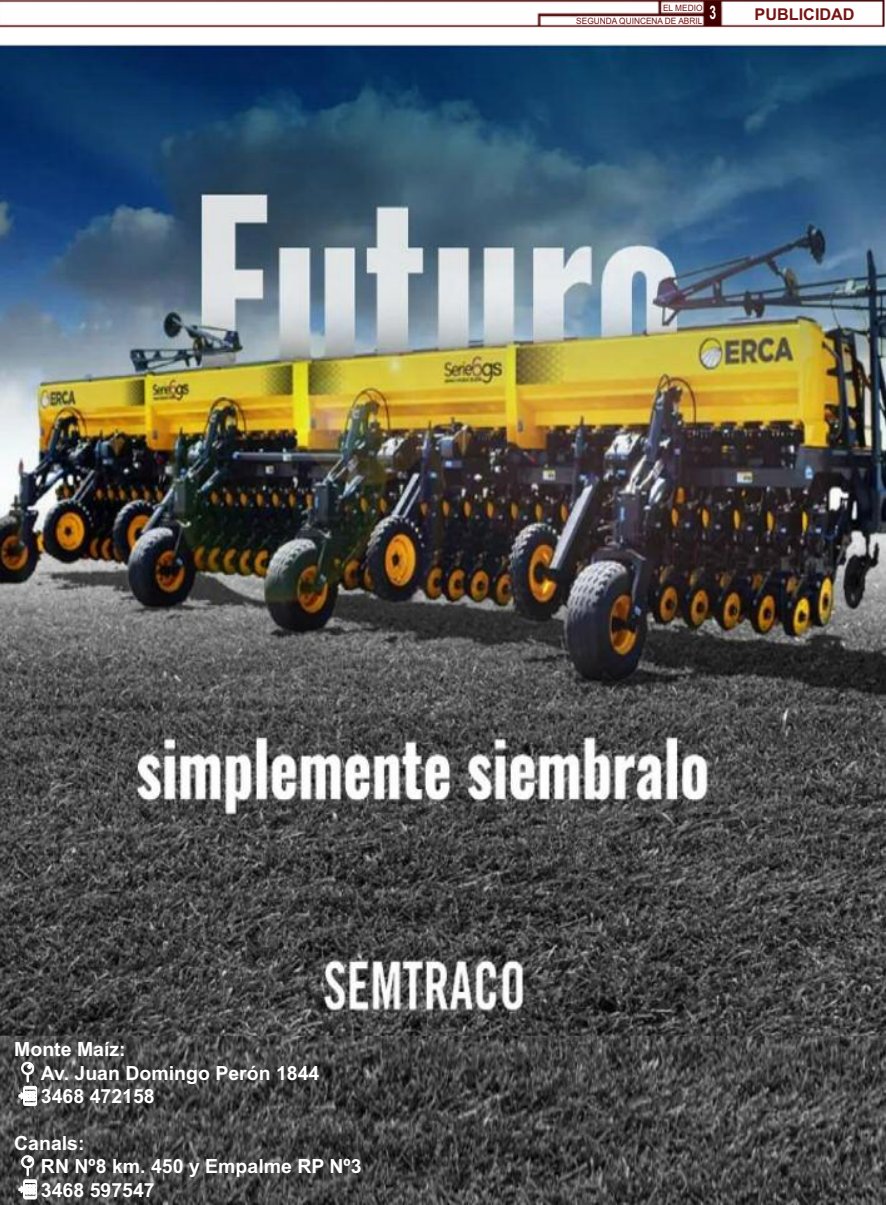
<style>
.page{position:relative;width:886px;height:1205px;background:#fff}
.page>*{position:absolute;margin:0;border:0;box-sizing:border-box;transform-origin:0 0}
.t1{font:700 19.5px/23.4px "Arial";color:#fff}
.t2{font:700 16.25px "Arial";color:#761313}
.t3{font:8.75px/13.4px "Arial";color:#761313;scale:.95 1}
</style>
<div class="page">
<img style="left:0;top:44px;width:886px;height:1161px">
<img style="left:0;top:0;width:884px;height:28px">
<svg style="left:19px;top:1062px;width:18px;height:43px"></svg>
<svg style="left:19px;top:1155px;width:18px;height:44px"></svg>
<p class="t3" style="left:576px;top:1px;width:149px;text-indent:87px">EL MEDIO<br>SEGUNDA QUINCENA DE ABRIL <sup>3</sup></p>
<p class="t2" style="left:754px;top:5px;width:102px">publiCidad</p>
<p class="t1" style="left:41px;top:1038px;width:280px;text-indent:-27px">monte maíz:<br>av. Juan domingo perón 1844<br>3468 472158</p>
<p class="t1" style="left:41px;top:1131px;width:322px;text-indent:-27px">Canals:<br>Rn nº8 km. 450 y empalme Rp nº3<br>3468 597547</p>
</div>
